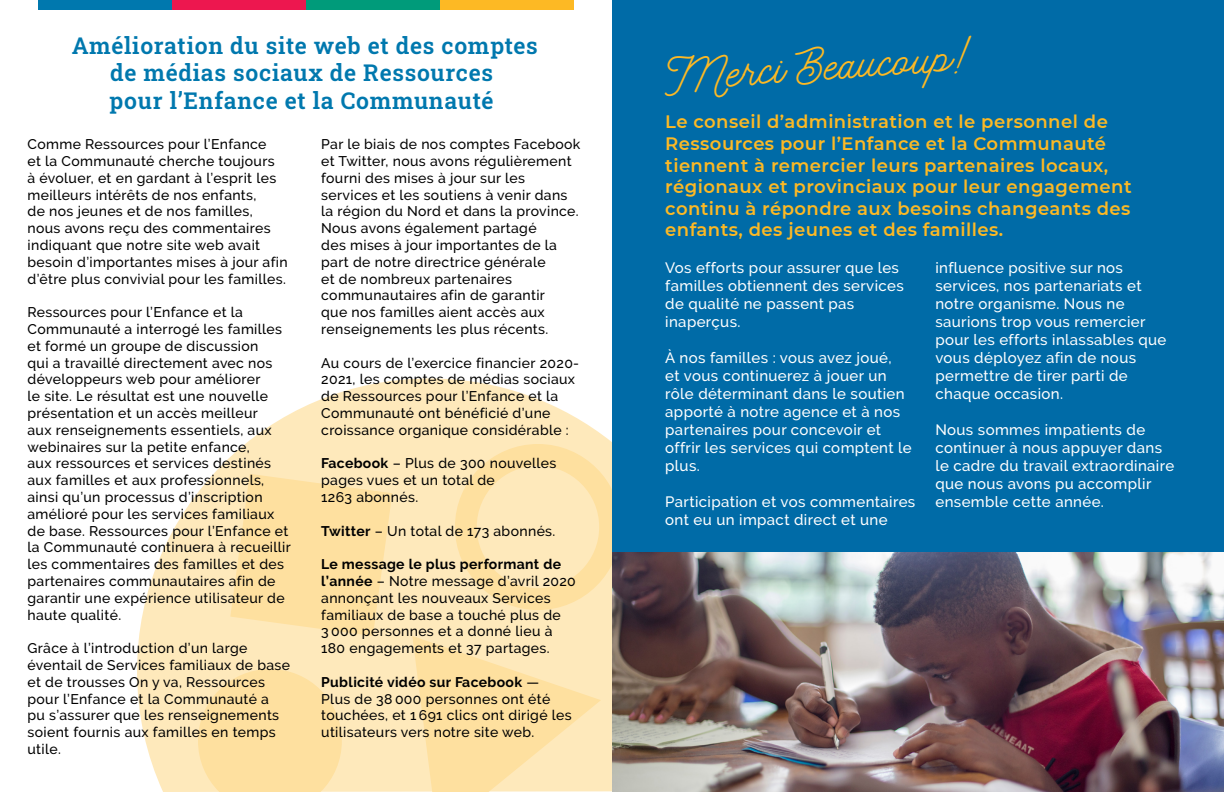
<style>
.page{position:relative;width:1224px;height:792px;background:#fff}
.page>*{position:absolute;margin:0;border:0;box-sizing:border-box;transform-origin:0 0}
.t1{font:44px "Setting Fires";color:#fdb924}
.Main_titles{font:600 23px "Roboto Slab";letter-spacing:.03em;color:#0078ae}
.pull_quotes{font:600 18px/21.6px "Montserrat";letter-spacing:.025em;color:#fdb924}
.t2{font:500 15px/18px "Raleway";letter-spacing:.025em;color:#fff}
.t3{font:500 14px/16.8px "Raleway";letter-spacing:.025em;color:#000}
.s1{font-weight:700}
</style>
<div class="page">
<svg style="left:137px;top:378px;width:475px;height:414px;fill:#fee9bb"></svg>
<svg style="left:412px;top:636px;width:189px;height:156px;background:#fee3ab"></svg>
<svg style="left:230px;top:474px;width:162px;height:162px;background:#fee1a4"></svg>
<svg style="left:455px;top:444px;width:157px;height:166px;background:#fee5b0"></svg>
<div style="left:612px;top:0;width:612px;height:792px;background:#006ba7"></div>
<img style="left:612px;top:552px;width:612px;height:240px">
<svg style="left:198px;top:669px;width:144px;height:123px;background:#fee1a3"></svg>
<div style="left:38px;top:0;width:134px;height:9px;background:#0078ae"></div>
<div style="left:172px;top:0;width:134px;height:9px;background:#ed174f"></div>
<div style="left:306px;top:0;width:134px;height:9px;background:#009b7a"></div>
<div style="left:440px;top:0;width:134px;height:9px;background:#fdb924"></div>
<p class="Main_titles" style="left:72px;top:30px;width:468px">Amélioration du site web et des comptes</p>
<p class="Main_titles" style="left:110px;top:57px;width:384px">de médias sociaux de Ressources</p>
<p class="Main_titles" style="left:110px;top:85px;width:386px">pour l’Enfance et la Communauté</p>
<p class="t3" style="left:28px;top:136px;width:262px">Comme Ressources pour l’Enfance<br>et la Communauté cherche toujours<br>à évoluer, et en gardant à l’esprit les meilleurs intérêts de nos enfants,<br>de nos jeunes et de nos familles, nous avons reçu des commentaires indiquant que notre site web avait besoin d’importantes mises à jour afin d’être plus convivial pour les familles.</p>
<p class="t3" style="left:28px;top:304px;width:265px">Ressources pour l’Enfance et la Communauté a interrogé les familles et formé un groupe de discussion<br>qui a travaillé directement avec nos développeurs web pour améliorer<br>le site. Le résultat est une nouvelle présentation et un accès meilleur<br>aux renseignements essentiels, aux webinaires sur la petite enfance,<br>aux ressources et services destinés aux familles et aux professionnels, ainsi qu’un processus d’inscription amélioré pour les services familiaux de base. Ressources pour l’Enfance et la Communauté continuera à recueillir les commentaires des familles et des partenaires communautaires afin de garantir une expérience utilisateur de haute qualité.</p>
<p class="t3" style="left:28px;top:640px;width:264px">Grâce à l’introduction d’un large éventail de Services familiaux de base et de trousses On y va, Ressources pour l’Enfance et la Communauté a<br>pu s’assurer que les renseignements soient fournis aux familles en temps utile.</p>
<p class="t3" style="left:321px;top:136px;width:261px">Par le biais de nos comptes Facebook et Twitter, nous avons régulièrement fourni des mises à jour sur les services et les soutiens à venir dans la région du Nord et dans la province.<br>Nous avons également partagé<br>des mises à jour importantes de la part de notre directrice générale<br>et de nombreux partenaires communautaires afin de garantir<br>que nos familles aient accès aux renseignements les plus récents.</p>
<p class="t3" style="left:321px;top:354px;width:259px">Au cours de l’exercice financier 2020- 2021, les comptes de médias sociaux de Ressources pour l’Enfance et la Communauté ont bénéficié d’une croissance organique considérable :</p>
<p class="t3" style="left:321px;top:455px;width:237px"><span class="s1">Facebook</span> – Plus de 300 nouvelles pages vues et un total de<br>1263 abonnés.</p>
<p class="t3" style="left:321px;top:522px;width:236px"><span class="s1">Twitter</span> – Un total de 173 abonnés.</p>
<p class="t3" style="left:321px;top:556px;width:256px"><span class="s1">Le message le plus performant de l’année</span> – Notre message d’avril 2020 annonçant les nouveaux Services familiaux de base a touché plus de<br>3 000 personnes et a donné lieu à<br>180 engagements et 37 partages.</p>
<p class="t3" style="left:321px;top:673px;width:252px"><span class="s1">Publicité vidéo sur Facebook</span> — Plus de 38 000 personnes ont été touchées, et 1 691 clics ont dirigé les utilisateurs vers notre site web.</p>
<p class="t1" style="left:662px;top:50px;width:310px;rotate:-4deg">Merci Beaucoup!</p>
<p class="pull_quotes" style="left:665px;top:110px;width:468px">Le conseil d’administration et le personnel de Ressources pour l’Enfance et la Communauté tiennent à remercier leurs partenaires locaux, régionaux et provinciaux pour leur engagement continu à répondre aux besoins changeants des enfants, des jeunes et des familles.</p>
<p class="t2" style="left:665px;top:258px;width:240px">Vos efforts pour assurer que les familles obtiennent des services de qualité ne passent pas inaperçus.</p>
<p class="t2" style="left:665px;top:348px;width:248px">À nos familles : vous avez joué,<br>et vous continuerez à jouer un rôle déterminant dans le soutien apporté à notre agence et à nos partenaires pour concevoir et offrir les services qui comptent le plus.</p>
<p class="t2" style="left:665px;top:492px;width:252px">Participation et vos commentaires ont eu un impact direct et une</p>
<p class="t2" style="left:935px;top:258px;width:232px">influence positive sur nos services, nos partenariats et notre organisme. Nous ne saurions trop vous remercier pour les efforts inlassables que vous déployez afin de nous permettre de tirer parti de chaque occasion.</p>
<p class="t2" style="left:935px;top:420px;width:240px">Nous sommes impatients de continuer à nous appuyer dans le cadre du travail extraordinaire que nous avons pu accomplir ensemble cette année.</p>
</div>
